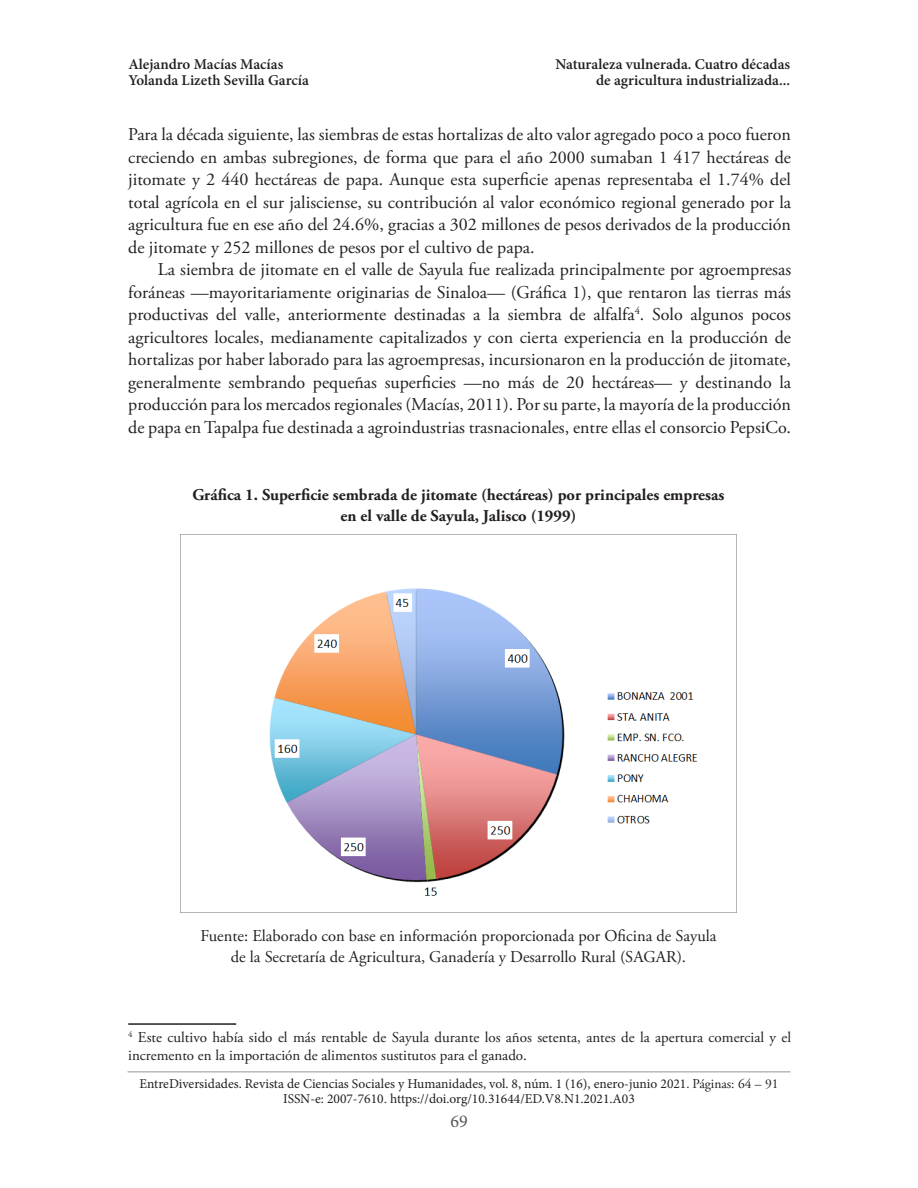
<style>
.page{position:relative;width:918px;height:1188px;background:#fff}
.page>*{position:absolute;margin:0;border:0;box-sizing:border-box;transform-origin:0 0}
.t1{font:18px/22.5px "Adobe Garamond Pro";color:#231f20;text-align:justify}
.t2{font:18px "Minion Pro";color:#57585a}
.t3{font:16.5px/21px "Adobe Garamond Pro";color:#231f20;text-align:center}
.t4{font:700 16.5px/21px "Adobe Garamond Pro";color:#231f20;text-align:center}
.t5{font:15px/18px "Adobe Garamond Pro";color:#231f20}
.t6{font:600 15px/16.5px "Minion Pro";color:#231f20}
.t7{font:13.5px/15px "Minion Pro";color:#231f20;text-align:center}
.s1{font-family:"Adobe Garamond Pro"}
</style>
<div class="page">
<hr style="left:128px;top:1071px;width:662px;height:1px;background:#939598">
<hr style="left:128px;top:1023px;width:108px;height:2px;background:#231f20">
<img style="left:181px;top:534px;width:555px;height:362px">
<p class="t6" style="left:128px;top:56px;width:182px">Alejandro Macías Macías<br>Yolanda Lizeth Sevilla García</p>
<p class="t6" style="left:555px;top:56px;width:236px;text-align:right">Naturaleza vulnerada. Cuatro décadas de agricultura industrializada...</p>
<p class="t1" style="left:128px;top:124px;width:664px">Para la década siguiente, las siembras de estas hortalizas de alto valor agregado poco a poco fueron creciendo en ambas subregiones, de forma que para el año 2000 sumaban 1 417 hectáreas de jitomate y 2 440 hectáreas de papa. Aunque esta superficie apenas representaba el 1.74% del total agrícola en el sur jalisciense, su contribución al valor económico regional generado por la agricultura fue en ese año del 24.6%, gracias a 302 millones de pesos derivados de la producción de jitomate y 252 millones de pesos por el cultivo de papa.</p>
<p class="t1" style="left:128px;top:259px;width:664px;text-indent:30px">La siembra de jitomate en el valle de Sayula fue realizada principalmente por agroempresas foráneas —mayoritariamente originarias de Sinaloa— (Gráfica 1), que rentaron las tierras más productivas del valle, anteriormente destinadas a la siembra de alfalfa<sup>4</sup>. Solo algunos pocos agricultores locales, medianamente capitalizados y con cierta experiencia en la producción de hortalizas por haber laborado para las agroempresas, incursionaron en la producción de jitomate, generalmente sembrando pequeñas superficies —no más de 20 hectáreas— y destinando la producción para los mercados regionales (Macías, 2011). Por su parte, la mayoría de la producción de papa en Tapalpa fue destinada a agroindustrias trasnacionales, entre ellas el consorcio PepsiCo.</p>
<p class="t4" style="left:193px;top:485px;width:533px">Gráfica 1. Superficie sembrada de jitomate (hectáreas) por principales empresas en el valle de Sayula, Jalisco (1999)</p>
<p class="t3" style="left:200px;top:925px;width:518px">Fuente: Elaborado con base en información proporcionada por Oficina de Sayula de la Secretaría de Agricultura, Ganadería y Desarrollo Rural (SAGAR).</p>
<p class="t5" style="left:128px;top:1029px;width:664px"><sup>4</sup> Este cultivo había sido el más rentable de Sayula durante los años setenta, antes de la apertura comercial y el incremento en la importación de alimentos sustitutos para el ganado.</p>
<p class="t7" style="left:139px;top:1076px;width:641px">EntreDiversidades. Revista de Ciencias Sociales y Humanidades, vol. 8, núm. 1 (16), enero-junio 2021. <span class="s1">Páginas: 64 – 91<br></span>ISSN-e: 2007-7610<span class="s1">.</span> https://doi.org/10.31644/ED.V8.N1.2021.A03</p>
<p class="t2" style="left:450px;top:1109px;width:19px">69</p>
</div>
